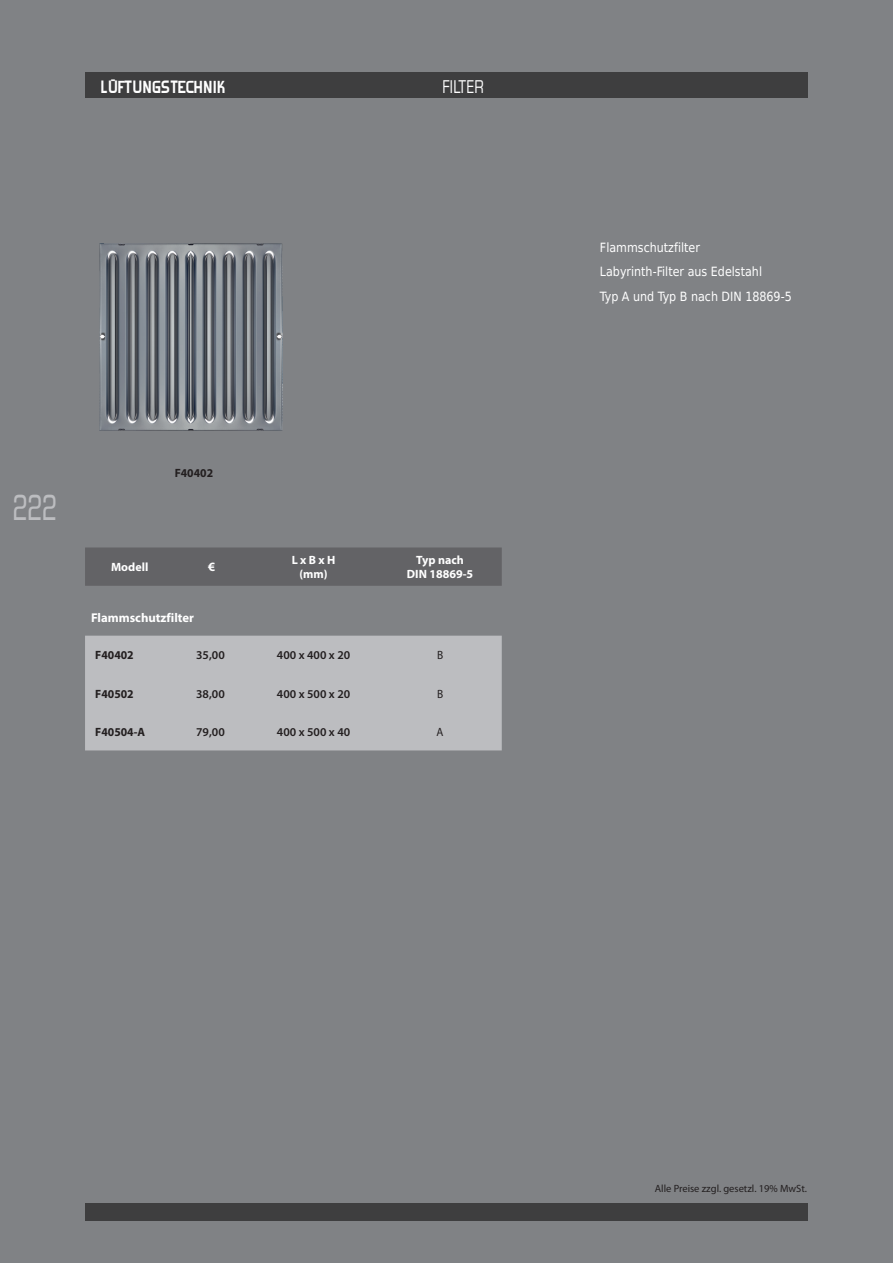
<style>
.page{position:relative;width:893px;height:1263px;background:#808285}
.page>*{position:absolute;margin:0;border:0;box-sizing:border-box;transform-origin:0 0}
.t1{font:36px "Forgotten Futurist Rg";color:#bcbdc0;scale:.8 1}
.t2{font:700 19.95px "Forgotten Futurist";color:#fff}
.t3{font:17.7px "MK Sans Tall X";letter-spacing:-.015em;color:#fff;scale:.95 1}
.t4{font:12.75px/24.3px "DejaVu LGC Sans Condensed";color:#fff}
.t5{font:700 12.75px "Myriad Pro";color:#fff}
.t6{font:600 12px "Myriad Pro";color:#231f20}
.t7{font:700 12px/14.4px "Myriad Pro";color:#fff;text-align:center}
.t8{font:700 12px "Myriad Pro";color:#231f20}
.t9{font:12px "Myriad Pro";color:#231f20;scale:.95 1}
.t10{font:10.5px "Myriad Pro";color:#231f20}
</style>
<div class="page">
<div style="left:85px;top:1203px;width:723px;height:17px;background:#3e3e3f"></div>
<div style="left:85px;top:72px;width:723px;height:26px;background:#3e3e3f"></div>
<div style="left:85px;top:636px;width:417px;height:114px;background:#bcbdc0"></div>
<div style="left:85px;top:547px;width:417px;height:39px;background:#636366"></div>
<img style="left:99px;top:243px;width:184px;height:187px">
<h2 class="t2" style="left:100px;top:78px;width:127px">LÜFTUNGSTECHNIK</h2>
<h3 class="t3" style="left:442px;top:75px;width:45px">FILTER</h3>
<h1 class="t1" style="left:13px;top:485px;width:57px">222</h1>
<p class="t8" style="left:175px;top:465px;width:40px">F40402</p>
<p class="t7" style="left:111px;top:559px;width:39px">Modell</p>
<p class="t5" style="left:208px;top:559px;width:9px">€</p>
<p class="t7" style="left:292px;top:552px;width:45px">L x B x H (mm)</p>
<p class="t7" style="left:407px;top:552px;width:68px">Typ nach<br>DIN 18869-5</p>
<p class="t5" style="left:91px;top:609px;width:105px">Flammschutzfilter</p>
<p class="t8" style="left:95px;top:647px;width:40px">F40402</p>
<p class="t6" style="left:196px;top:648px;width:30px">35,00</p>
<p class="t6" style="left:277px;top:648px;width:75px">400 x 400 x 20</p>
<p class="t9" style="left:437px;top:648px;width:8px">B</p>
<p class="t8" style="left:95px;top:686px;width:40px">F40502</p>
<p class="t6" style="left:196px;top:686px;width:30px">38,00</p>
<p class="t6" style="left:277px;top:686px;width:75px">400 x 500 x 20</p>
<p class="t9" style="left:437px;top:686px;width:8px">B</p>
<p class="t8" style="left:95px;top:724px;width:51px">F40504-A</p>
<p class="t6" style="left:196px;top:724px;width:30px">79,00</p>
<p class="t6" style="left:277px;top:724px;width:75px">400 x 500 x 40</p>
<p class="t9" style="left:437px;top:724px;width:9px">A</p>
<p class="t4" style="left:600px;top:235px;width:193px">Flammschutzfilter<br>Labyrinth-Filter aus Edelstahl<br>Typ A und Typ B nach DIN 18869-5</p>
<p class="t10" style="left:655px;top:1182px;width:154px">Alle Preise zzgl. gesetzl. 19% MwSt.</p>
</div>
